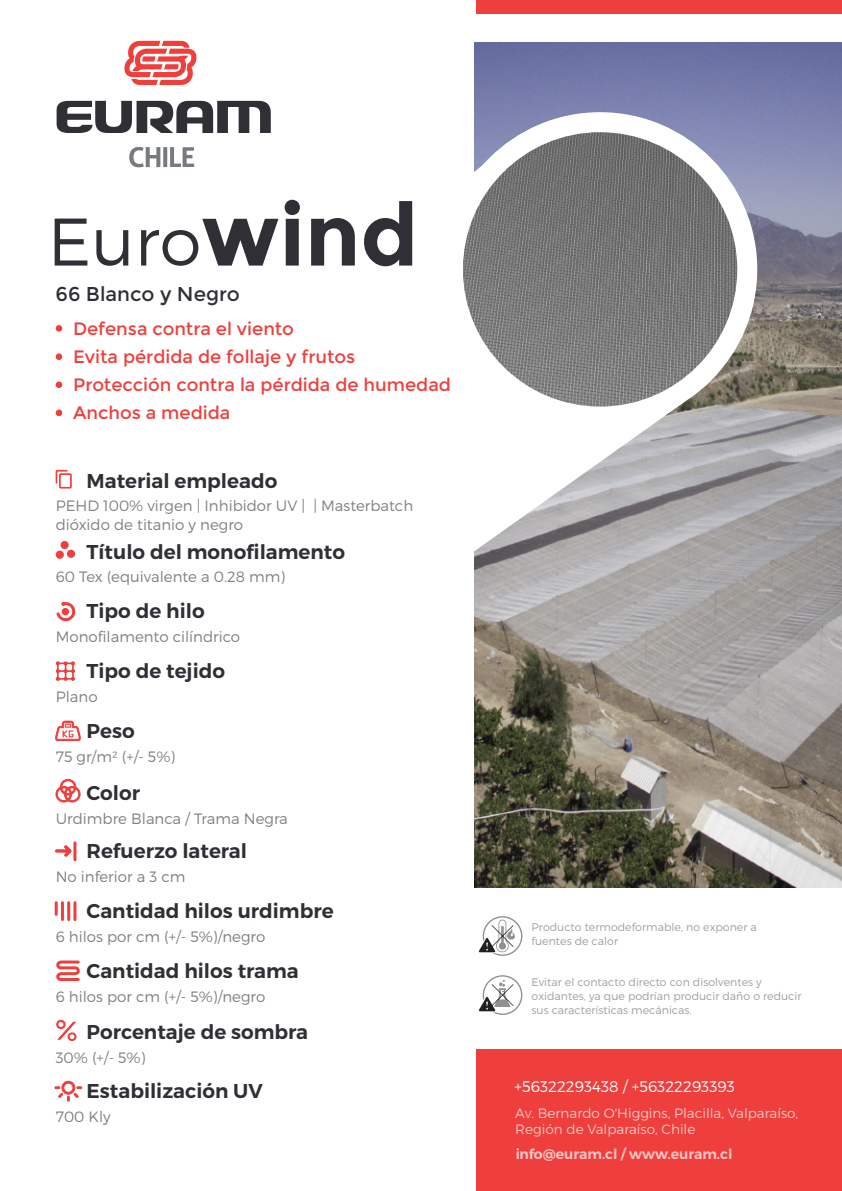
<style>
.page{position:relative;width:842px;height:1191px;background:#fff}
.page>*{position:absolute;margin:0;border:0;box-sizing:border-box;transform-origin:0 0}
.t1{font:300 67.2px "Montserrat";color:#312f36}
.t2{font:600 20px "Montserrat";color:#312f36}
.t3{font:20px "Montserrat";color:#312f36}
.t4{font:18px/28px "Montserrat";color:#ee3f3c}
.t5{font:300 15.4px "Montserrat";color:#fff}
.t6{font:300 15px/18.8px "Montserrat";color:#7d8181}
.t7{font:600 14px "Montserrat";color:#fff}
.t8{font:300 13.6px/16.4px "Montserrat";color:#fff}
.t9{font:300 11px/14px "Montserrat";color:#9d9fa2}
.s1{font-weight:700;font-size:87px}
</style>
<div class="page">
<svg style="left:479px;top:916px;width:43px;height:40px"></svg>
<svg style="left:479px;top:975px;width:43px;height:40px"></svg>
<svg style="left:129px;top:147px;width:65px;height:20px"></svg>
<svg style="left:57px;top:101px;width:214px;height:32px"></svg>
<svg style="left:124px;top:41px;width:73px;height:44px"></svg>
<div style="left:477px;top:0;width:365px;height:14px;background:#ee3f3c"></div>
<div style="left:477px;top:1049px;width:365px;height:142px;background:#ee3f3c"></div>
<img style="left:474px;top:43px;width:368px;height:844px">
<div style="left:56px;top:325px;width:6px;height:7px;background:#ee3f3c;border-radius:50%"></div>
<div style="left:56px;top:353px;width:6px;height:7px;background:#ee3f3c;border-radius:50%"></div>
<div style="left:56px;top:381px;width:6px;height:7px;background:#ee3f3c;border-radius:50%"></div>
<div style="left:56px;top:409px;width:6px;height:7px;background:#ee3f3c;border-radius:50%"></div>
<svg style="left:56px;top:601px;width:20px;height:20px"></svg>
<svg style="left:56px;top:661px;width:19px;height:20px"></svg>
<svg style="left:55px;top:720px;width:26px;height:21px"></svg>
<svg style="left:55px;top:779px;width:26px;height:23px"></svg>
<svg style="left:56px;top:1019px;width:20px;height:22px"></svg>
<svg style="left:55px;top:1080px;width:27px;height:21px"></svg>
<svg style="left:56px;top:960px;width:24px;height:21px"></svg>
<svg style="left:474px;top:426px;width:210px;height:175px"></svg>
<svg style="left:463px;top:112px;width:294px;height:314px"></svg>
<img style="left:463px;top:132px;width:274px;height:274px;border-radius:137px">
<div style="left:61px;top:541px;width:8px;height:8px;background:#ee3f3c;border-radius:50%"></div>
<div style="left:67px;top:550px;width:8px;height:8px;background:#ee3f3c;border-radius:50%"></div>
<div style="left:56px;top:550px;width:8px;height:9px;background:#ee3f3c;border-radius:50%"></div>
<hr style="left:73px;top:843px;width:3px;height:16px;background:#ee3f3c">
<svg style="left:55px;top:845px;width:17px;height:11px"></svg>
<hr style="left:73px;top:902px;width:3px;height:17px;background:#ee3f3c">
<hr style="left:67px;top:902px;width:3px;height:17px;background:#ee3f3c">
<hr style="left:61px;top:902px;width:3px;height:17px;background:#ee3f3c">
<svg style="left:55px;top:902px;width:3px;height:12px"></svg>
<svg style="left:56px;top:470px;width:16px;height:18px"></svg>
<h1 class="t1" style="left:48px;top:201px;width:372px">Euro<span class="s1">wind</span></h1>
<h2 class="t3" style="left:56px;top:282px;width:186px">66 Blanco y Negro</h2>
<p class="t4" style="left:73px;top:314px;width:379px">Defensa contra el viento<br>Evita pérdida de follaje y frutos<br>Protección contra la pérdida de humedad<br>Anchos a medida</p>
<h2 class="t2" style="left:87px;top:468px;width:192px">Material empleado</h2>
<p class="t6" style="left:56px;top:496px;width:359px">PEHD 100% virgen | Inhibidor UV | | Masterbatch dióxido de titanio y negro</p>
<h2 class="t2" style="left:87px;top:539px;width:260px">Título del monofilamento</h2>
<p class="t6" style="left:56px;top:567px;width:231px">60 Tex (equivalente a 0.28 mm)</p>
<h2 class="t2" style="left:87px;top:599px;width:120px">Tipo de hilo</h2>
<p class="t6" style="left:56px;top:627px;width:186px">Monofilamento cilíndrico</p>
<h2 class="t2" style="left:87px;top:659px;width:140px">Tipo de tejido</h2>
<p class="t6" style="left:56px;top:687px;width:43px">Plano</p>
<h2 class="t2" style="left:87px;top:719px;width:50px">Peso</h2>
<p class="t6" style="left:56px;top:747px;width:121px">75 gr/m² (+/- 5%)</p>
<h2 class="t2" style="left:87px;top:780px;width:55px">Color</h2>
<p class="t6" style="left:56px;top:808px;width:234px">Urdimbre Blanca / Trama Negra</p>
<h2 class="t2" style="left:87px;top:838px;width:162px">Refuerzo lateral</h2>
<p class="t6" style="left:56px;top:867px;width:131px">No inferior a 3 cm</p>
<h2 class="t2" style="left:87px;top:898px;width:249px">Cantidad hilos urdimbre</h2>
<p class="t6" style="left:56px;top:926px;width:211px">6 hilos por cm (+/- 5%)/negro</p>
<h2 class="t2" style="left:87px;top:958px;width:214px">Cantidad hilos trama</h2>
<p class="t6" style="left:56px;top:986px;width:211px">6 hilos por cm (+/- 5%)/negro</p>
<h2 class="t2" style="left:87px;top:1019px;width:223px">Porcentaje de sombra</h2>
<p class="t6" style="left:56px;top:1048px;width:91px">30% (+/- 5%)</p>
<h2 class="t2" style="left:87px;top:1078px;width:178px">Estabilización UV</h2>
<p class="t6" style="left:56px;top:1106px;width:56px">700 Kly</p>
<p class="t9" style="left:531px;top:919px;width:227px">Producto termodeformable, no exponer a fuentes de calor</p>
<p class="t9" style="left:531px;top:974px;width:271px">Evitar el contacto directo con disolventes y oxidantes, ya que podrían producir daño o reducir sus características mecánicas.</p>
<p class="t5" style="left:515px;top:1077px;width:222px">+56322293438 / +56322293393</p>
<p class="t8" style="left:515px;top:1104px;width:284px">Av. Bernardo O'Higgins, Placilla, Valparaíso,<br>Región de Valparaíso, Chile</p>
<p class="t7" style="left:515px;top:1145px;width:219px">info@euram.cl / www.euram.cl</p>
</div>
